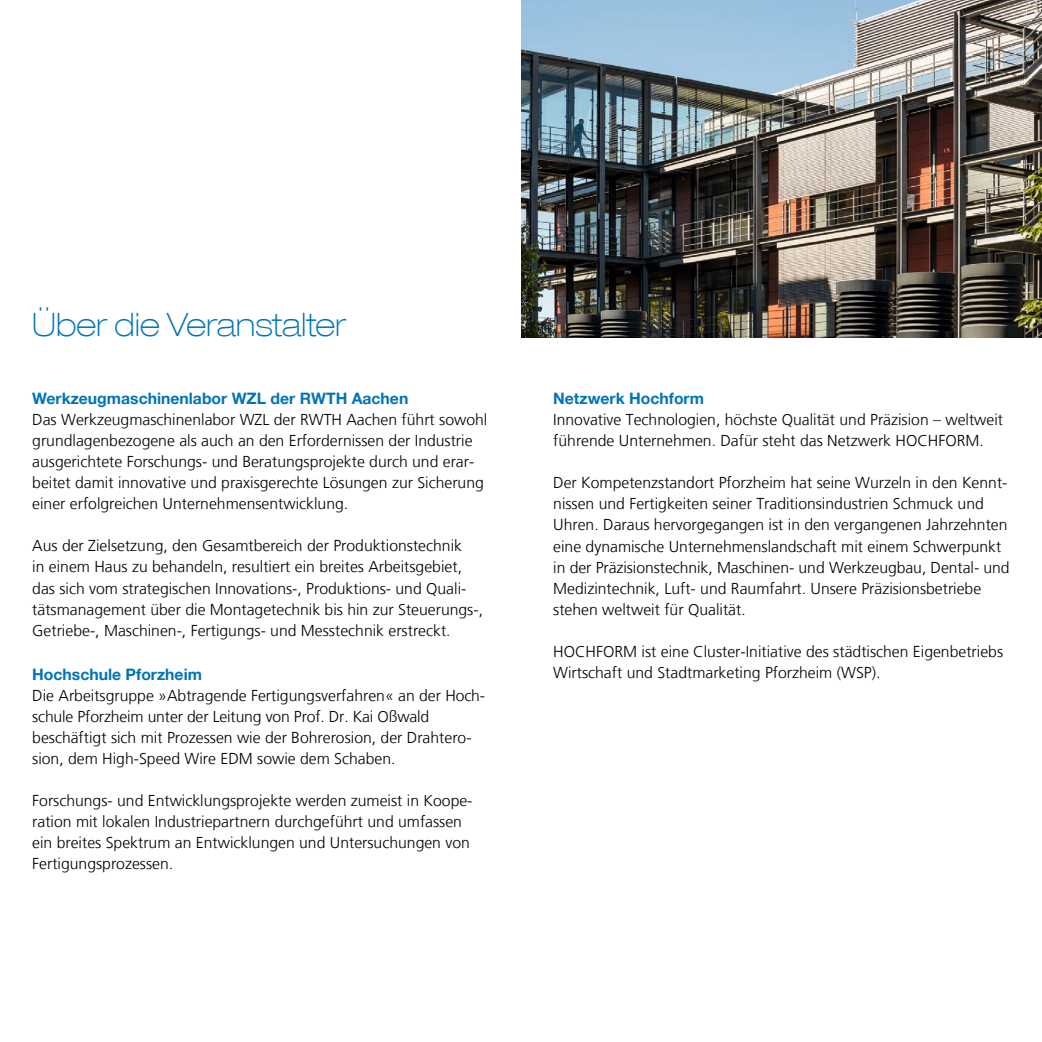
<style>
.page{position:relative;width:1042px;height:1042px;background:#fff}
.page>*{position:absolute;margin:0;border:0;box-sizing:border-box;transform-origin:0 0}
.t1{font:100 expanded 32.2px "Helvetica Neue LT Com";color:#0074b7}
.t2{font:300 15.75px/21.2px "Frutiger LT";color:#000}
.t3{font:700 15.75px "Helvetica Neue LT Pro";color:#0074b7}
</style>
<div class="page">
<img style="left:521px;top:0;width:521px;height:337px">
<h1 class="t1" style="left:32px;top:305px;width:316px">Über die Veranstalter</h1>
<p class="t3" style="left:32px;top:388px;width:378px">Werkzeugmaschinenlabor WZL der RWTH Aachen</p>
<p class="t2" style="left:32px;top:409px;width:457px">Das Werkzeugmaschinenlabor WZL der RWTH Aachen führt sowohl grundlagenbezogene als auch an den Erfordernissen der Industrie ausgerichtete Forschungs- und Beratungsprojekte durch und erar&shy;beitet damit innovative und praxisgerechte Lösungen zur Sicherung einer erfolgreichen Unternehmensentwicklung.</p>
<p class="t2" style="left:32px;top:535px;width:452px">Aus der Zielsetzung, den Gesamtbereich der Produktionstechnik<br>in einem Haus zu behandeln, resultiert ein breites Arbeitsgebiet, das sich vom strategischen Innovations-, Produktions- und Quali&shy;tätsmanagement über die Montagetechnik bis hin zur Steuerungs-, Getriebe-, Maschinen-, Fertigungs- und Messtechnik erstreckt.</p>
<p class="t3" style="left:32px;top:664px;width:171px">Hochschule Pforzheim</p>
<p class="t2" style="left:32px;top:685px;width:454px">Die Arbeitsgruppe »Abtragende Fertigungsverfahren« an der Hoch&shy;schule Pforzheim unter der Leitung von Prof. Dr. Kai Oßwald beschäftigt sich mit Prozessen wie der Bohrerosion, der Drahtero&shy;sion, dem High-Speed Wire EDM sowie dem Schaben.</p>
<p class="t2" style="left:32px;top:790px;width:442px">Forschungs- und Entwicklungsprojekte werden zumeist in Koope&shy;ration mit lokalen Industriepartnern durchgeführt und umfassen ein breites Spektrum an Entwicklungen und Untersuchungen von Fertigungsprozessen.</p>
<p class="t3" style="left:553px;top:388px;width:152px">Netzwerk Hochform</p>
<p class="t2" style="left:553px;top:409px;width:451px">Innovative Technologien, höchste Qualität und Präzision – weltweit führende Unternehmen. Dafür steht das Netzwerk HOCHFORM.</p>
<p class="t2" style="left:553px;top:472px;width:458px">Der Kompetenzstandort Pforzheim hat seine Wurzeln in den Kennt&shy;nissen und Fertigkeiten seiner Traditionsindustrien Schmuck und Uhren. Daraus hervorgegangen ist in den vergangenen Jahrzehnten eine dynamische Unternehmenslandschaft mit einem Schwerpunkt in der Präzisionstechnik, Maschinen- und Werkzeugbau, Dental- und Medizintechnik, Luft- und Raumfahrt. Unsere Präzisionsbetriebe stehen weltweit für Qualität.</p>
<p class="t2" style="left:553px;top:641px;width:451px">HOCHFORM ist eine Cluster-Initiative des städtischen Eigenbetriebs<br>Wirtschaft und Stadtmarketing Pforzheim (WSP).</p>
</div>
